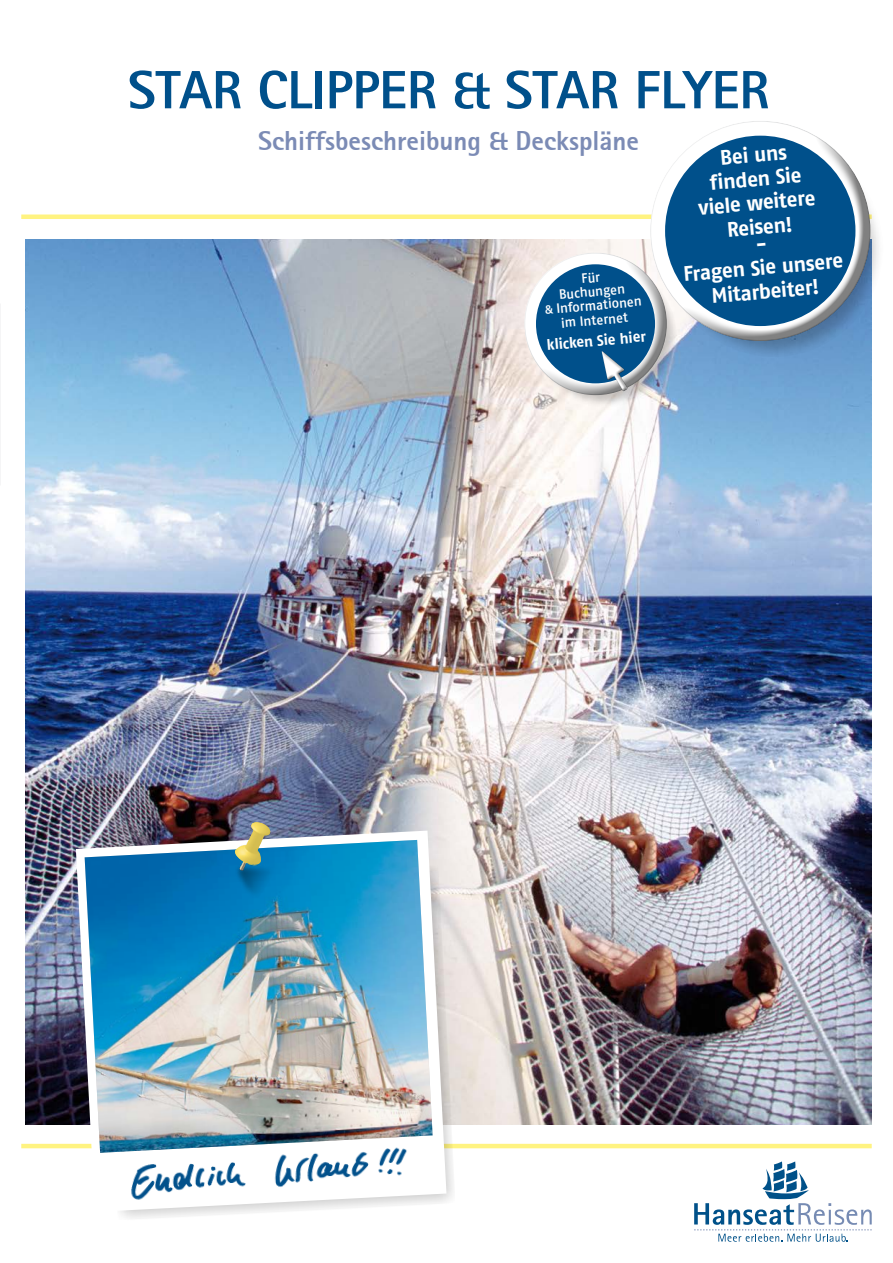
<style>
.page{position:relative;width:893px;height:1263px;background:#fff}
.page>*{position:absolute;margin:0;border:0;box-sizing:border-box;transform-origin:0 0}
.t1{font:800 54px "Rotis Sans Serif";letter-spacing:-.005em;color:#00508b}
.t2{font:800 27px "Rotis Sans Serif";color:#7b8bb5}
.t3{font:700 21px/24.2px "Fago OT";color:#fff;text-align:center}
.t4{font:700 15px "Fago OT";color:#fff}
.t5{font:500 13.5px/13.8px "Fago OT";color:#fff;text-align:center}
.s1{font-size:12px}
</style>
<div class="page">
<hr style="left:21px;top:1144px;width:851px;height:4px;background:#fff381">
<div style="left:21px;top:214px;width:851px;height:5px;background:#fff381"></div>
<svg style="left:694px;top:1161px;width:178px;height:81px"></svg>
<img style="left:26px;top:240px;width:846px;height:884px">
<img style="left:120px;top:858px;width:342px;height:361px">
<img style="left:76px;top:831px;width:370px;height:381px">
<img style="left:85px;top:840px;width:348px;height:313px">
<img style="left:234px;top:822px;width:42px;height:77px">
<img style="left:126px;top:1144px;width:287px;height:60px">
<img style="left:677px;top:216px;width:202px;height:141px">
<div style="left:650px;top:120px;width:182px;height:203px;background:#fff"></div>
<div style="left:680px;top:134px;width:192px;height:208px;background:#000;opacity:.5"></div>
<div style="left:666px;top:137px;width:188px;height:188px;background:#00508b;border-radius:50%"></div>
<img style="left:533px;top:264px;width:144px;height:144px">
<div style="left:524px;top:252px;width:121px;height:135px;background:#fff;opacity:.75"></div>
<div style="left:539px;top:257px;width:129px;height:139px;background:#000;opacity:.5"></div>
<div style="left:537px;top:265px;width:117px;height:117px;background:#00508b;border-radius:50%"></div>
<svg style="left:592px;top:351px;width:43px;height:46px"></svg>
<h1 class="t1" style="left:128px;top:56px;width:643px">STAR CLIPPER &amp; STAR FLYER</h1>
<p class="t2" style="left:258px;top:124px;width:382px">Schiffsbeschreibung &amp; Deckspläne</p>
<p class="t3" style="left:693px;top:148px;width:119px;rotate:-5deg">Bei uns finden Sie viele weitere<br>Reisen!</p>
<p class="t3" style="left:680px;top:240px;width:162px;line-height:23.4px;rotate:-5deg">-<br>Fragen Sie unsere<br>Mitarbeiter!</p>
<p class="t5" style="left:542px;top:275px;width:99px;rotate:-5deg">Für<br>Buchungen<br><span class="s1">&amp;</span> Informationen</p>
<p class="t5" style="left:560px;top:316px;width:69px;rotate:-5deg">im Internet</p>
<p class="t4" style="left:546px;top:336px;width:101px;rotate:-5deg">klicken Sie hier</p>
</div>
